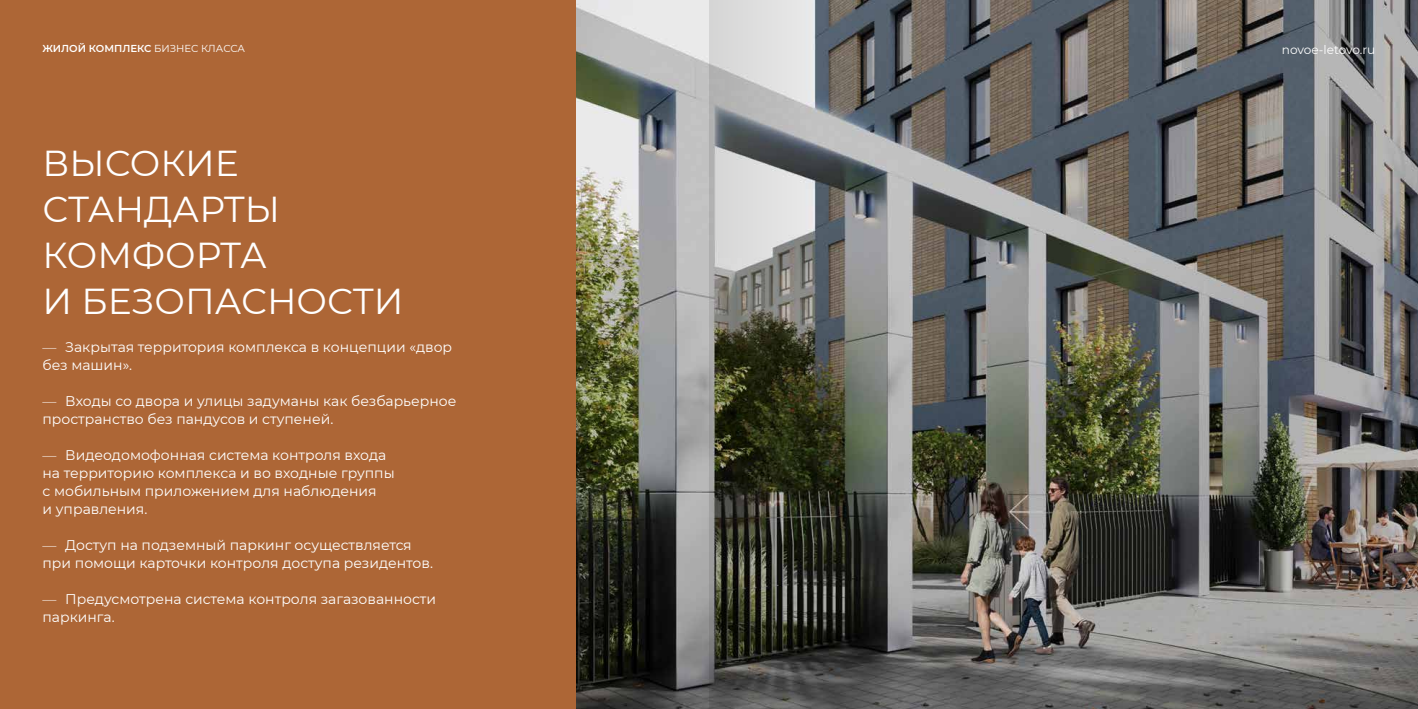
<style>
.page{position:relative;width:1418px;height:709px;background:#fff}
.page>*{position:absolute;margin:0;border:0;box-sizing:border-box;transform-origin:0 0}
.t1{font:36px/46px "Montserrat";color:#fff}
.t2{font:14px/18px "Montserrat";color:#fff}
.t3{font:12.1px "Montserrat";letter-spacing:-.01em;color:#fff}
.t4{font:600 10.1px "Montserrat";color:#fff}
.s1{font-weight:400}
.s2{font-weight:300}
</style>
<div class="page">
<div style="left:0;top:0;width:576px;height:709px;background:#ad6636"></div>
<img style="left:576px;top:0;width:841px;height:709px">
<svg style="left:709px;top:0;width:102px;height:709px;background:#73746c"></svg>
<p class="t4" style="left:43px;top:42px;width:204px">ЖИЛОЙ КОМПЛЕКС <span class="s1">БИЗНЕС КЛАССА</span></p>
<p class="t3" style="left:1281px;top:42px;width:95px">novoe-letovo.ru</p>
<h1 class="t1" style="left:43px;top:139px;width:362px">ВЫСОКИЕ<br>СТАНДАРТЫ<br>КОМФОРТА<br>И БЕЗОПАСНОСТИ</h1>
<p class="t2" style="left:43px;top:337px;width:411px"><span class="s2">—</span> Закрытая территория комплекса в концепции «двор без машин».</p>
<p class="t2" style="left:43px;top:391px;width:415px"><span class="s2">—</span> Входы со двора и улицы задуманы как безбарьерное пространство без пандусов и ступеней.</p>
<p class="t2" style="left:43px;top:445px;width:354px"><span class="s2">—</span> Видеодомофонная система контроля входа на территорию комплекса и во входные группы с мобильным приложением для наблюдения<br>и управления.</p>
<p class="t2" style="left:43px;top:535px;width:392px"><span class="s2">—</span> Доступ на подземный паркинг осуществляется при помощи карточки контроля доступа резидентов.</p>
<p class="t2" style="left:43px;top:589px;width:395px"><span class="s2">—</span> Предусмотрена система контроля загазованности паркинга.</p>
</div>
